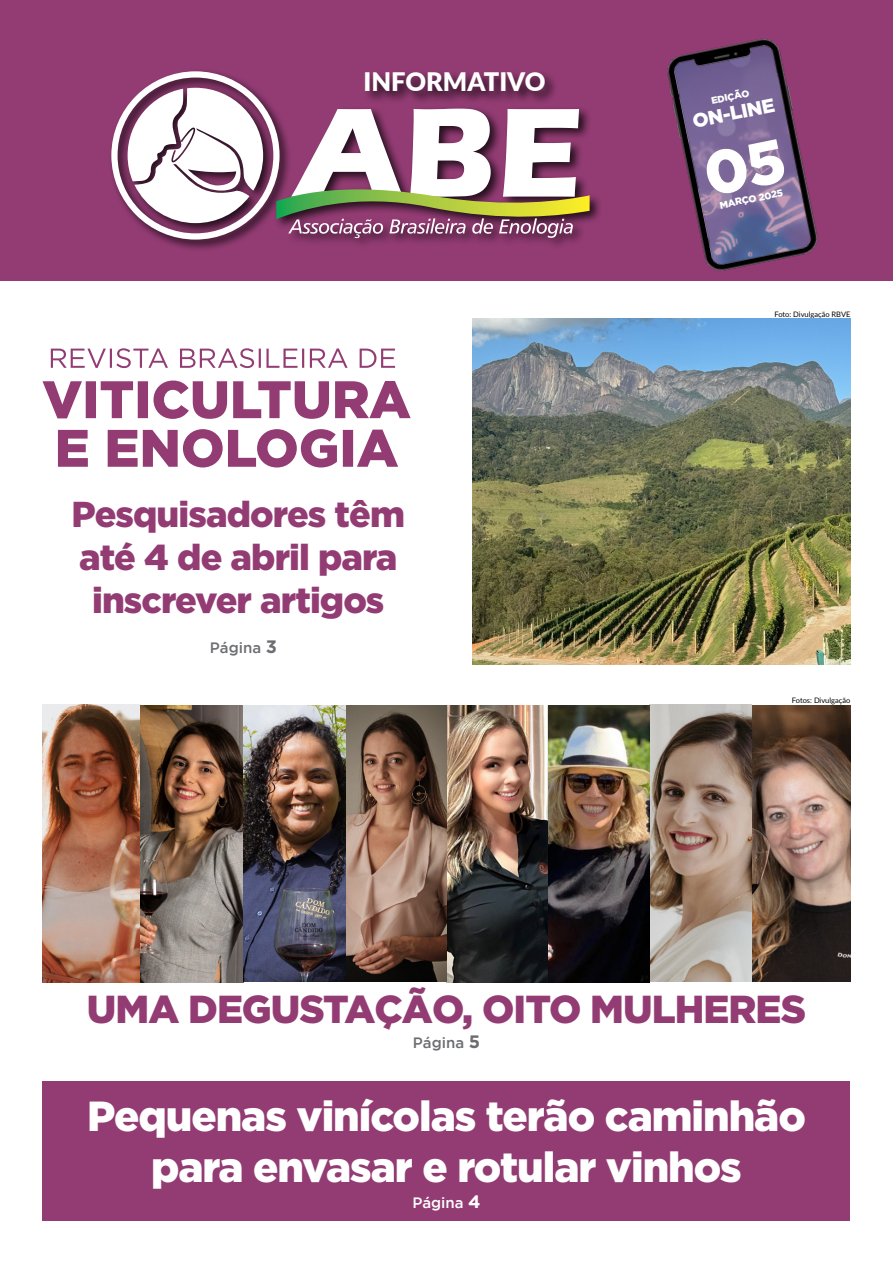
<style>
.page{position:relative;width:893px;height:1263px;background:#fff}
.page>*{position:absolute;margin:0;border:0;box-sizing:border-box;transform-origin:0 0}
.t1{font:900 42px/50.4px "Gotham";letter-spacing:-.025em;color:#fff;text-align:center}
.t2{font:900 39px "Gotham";letter-spacing:-.025em;color:#933c74}
.t3{font:900 36px/43.2px "Gotham";letter-spacing:-.025em;color:#933c74;text-align:center}
.t4{font:900 25.5px "Lato";color:#fff}
.t5{font:900 19.5px "Gotham";color:#fff}
.t6{font:500 15px "Gotham";color:#6d6e71}
.t7{font:500 15px "Gotham";color:#fff}
.t8{font:900 9.75px "Gotham";color:#fff}
.t9{font:900 9.6px "Gotham";color:#fff}
.t10{font:7.5px "Lato";color:#000}
.s1{font-weight:700;font-size:18px}
</style>
<div class="page">
<img style="left:43px;top:705px;width:807px;height:277px">
<div style="left:0;top:0;width:893px;height:281px;background:#933c74"></div>
<img style="left:667px;top:38px;width:151px;height:233px">
<div style="left:43px;top:1081px;width:807px;height:139px;background:#933c74"></div>
<div style="left:108px;top:67px;width:494px;height:185px;background:#000;opacity:.75"></div>
<svg style="left:111px;top:71px;width:479px;height:169px"></svg>
<div style="left:363px;top:70px;width:195px;height:35px;background:#000;opacity:.75"></div>
<svg style="left:51px;top:348px;width:344px;height:20px"></svg>
<svg style="left:43px;top:380px;width:368px;height:39px"></svg>
<svg style="left:58px;top:429px;width:340px;height:38px"></svg>
<img style="left:472px;top:318px;width:378px;height:346px">
<svg style="left:703px;top:139px;width:84px;height:58px;background:#86709d"></svg>
<p class="t4" style="left:363px;top:62px;width:184px">INFORMATIVO</p>
<p class="t3" style="left:72px;top:492px;width:335px">Pesquisadores têm até 4 de abril para inscrever artigos</p>
<p class="t6" style="left:210px;top:639px;width:68px">Página <span class="s1">3</span></p>
<p class="t9" style="left:710px;top:95px;width:40px;rotate:-11deg">EDIÇÃO</p>
<p class="t5" style="left:691px;top:110px;width:85px;rotate:-12deg">ON-LINE</p>
<p class="t8" style="left:718px;top:200px;width:66px;rotate:-12deg">MARÇO 2025</p>
<p class="t10" style="left:774px;top:309px;width:78px">Foto: Divulgação RBVE</p>
<p class="t10" style="left:792px;top:695px;width:60px">Fotos: Divulgação</p>
<p class="t2" style="left:87px;top:986px;width:721px">UMA DEGUSTAÇÃO, OITO MULHERES</p>
<p class="t6" style="left:413px;top:1034px;width:69px">Página <span class="s1">5</span></p>
<p class="t1" style="left:87px;top:1090px;width:720px">Pequenas vinícolas terão caminhão para envasar e rotular vinhos</p>
<p class="t7" style="left:412px;top:1194px;width:70px">Página <span class="s1">4</span></p>
</div>
